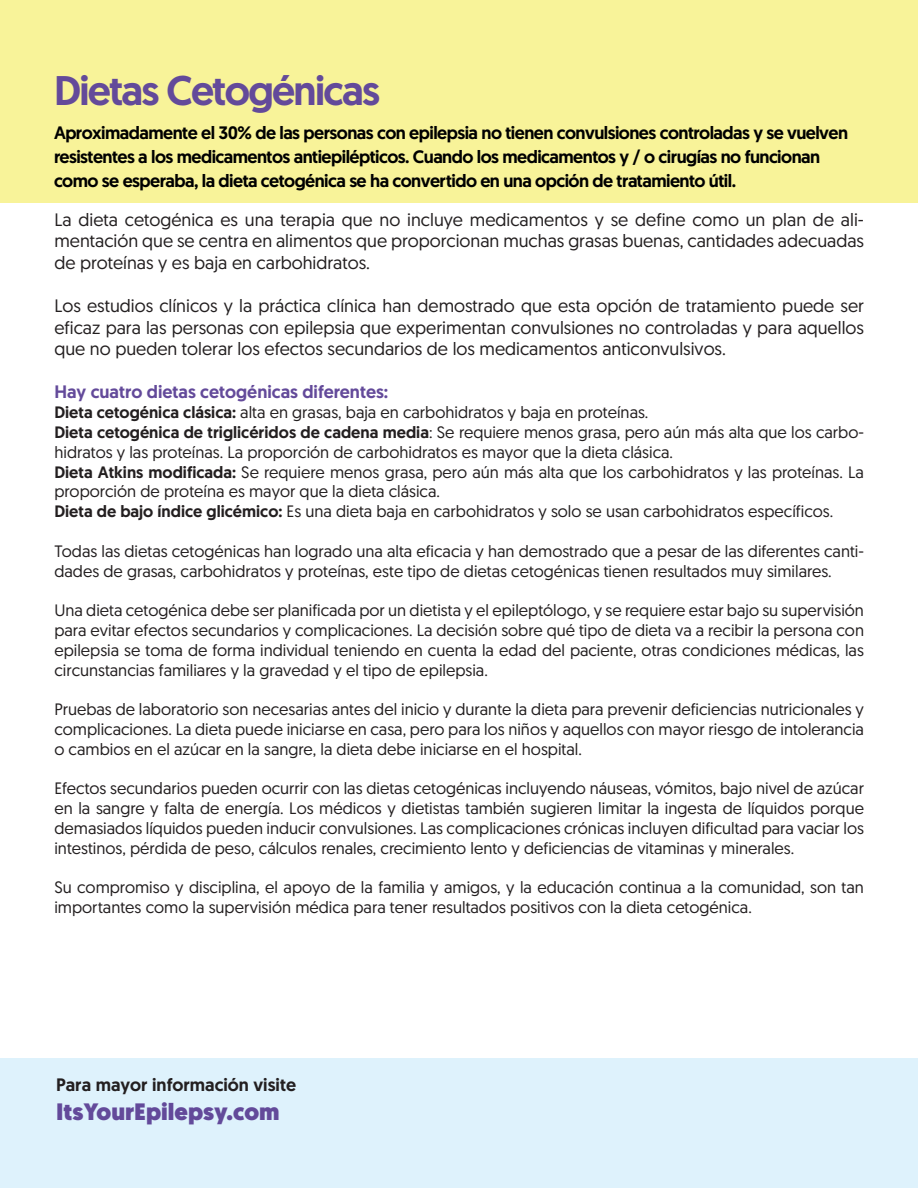
<style>
.page{position:relative;width:918px;height:1188px;background:#fff}
.page>*{position:absolute;margin:0;border:0;box-sizing:border-box;transform-origin:0 0}
.t1{font:500 41.25px "Geomanist";letter-spacing:-.04em;color:#634a9a}
.t2{font:900 23.7px "Geomanist";color:#634a9a}
.t3{font:18px/21.6px "Geomanist";color:#231f20;text-align:justify}
.t4{font:500 18px/24px "Geomanist";letter-spacing:-.03em;color:#000}
.t5{font:500 18px "Geomanist";color:#634a9a}
.t6{font:500 18px "Geomanist";color:#231f20}
.t7{font:16.5px/19.8px "Geomanist";color:#231f20}
.s1{font-weight:500}
</style>
<div class="page">
<div style="left:0;top:0;width:918px;height:202px;background:#f8f399"></div>
<div style="left:0;top:1058px;width:918px;height:130px;background:#def2fc"></div>
<p class="t1" style="left:54px;top:64px;width:328px">Dietas Cetogénicas</p>
<p class="t4" style="left:54px;top:121px;width:796px">Aproximadamente el 30% de las personas con epilepsia no tienen convulsiones controladas y se vuelven resistentes a los medicamentos antiepilépticos. Cuando los medicamentos y / o cirugías no funcionan como se esperaba, la dieta cetogénica se ha convertido en una opción de tratamiento útil.</p>
<p class="t3" style="left:54px;top:208px;width:811px">La dieta cetogénica es una terapia que no incluye medicamentos y se define como un plan de ali&shy;mentación que se centra en alimentos que proporcionan muchas grasas buenas, cantidades adecuadas de proteínas y es baja en carbohidratos.</p>
<p class="t3" style="left:54px;top:294px;width:811px">Los estudios clínicos y la práctica clínica han demostrado que esta opción de tratamiento puede ser eficaz para las personas con epilepsia que experimentan convulsiones no controladas y para aquellos que no pueden tolerar los efectos secundarios de los medicamentos anticonvulsivos.</p>
<p class="t5" style="left:54px;top:380px;width:335px">Hay cuatro dietas cetogénicas diferentes:</p>
<p class="t7" style="left:54px;top:402px;width:596px"><span class="s1">Dieta cetogénica clásica:</span> alta en grasas, baja en carbohidratos y baja en proteínas.</p>
<p class="t7" style="left:54px;top:422px;width:811px"><span class="s1">Dieta cetogénica de triglicéridos de cadena media</span>: Se requiere menos grasa, pero aún más alta que los carbo&shy;hidratos y las proteínas. La proporción de carbohidratos es mayor que la dieta clásica.</p>
<p class="t7" style="left:54px;top:461px;width:811px"><span class="s1">Dieta Atkins modificada:</span> Se requiere menos grasa, pero aún más alta que los carbohidratos y las proteínas. La proporción de proteína es mayor que la dieta clásica.</p>
<p class="t7" style="left:54px;top:501px;width:780px"><span class="s1">Dieta de bajo índice glicémico:</span> Es una dieta baja en carbohidratos y solo se usan carbohidratos específicos.</p>
<p class="t7" style="left:54px;top:541px;width:811px">Todas las dietas cetogénicas han logrado una alta eficacia y han demostrado que a pesar de las diferentes canti&shy;dades de grasas, carbohidratos y proteínas, este tipo de dietas cetogénicas tienen resultados muy similares.</p>
<p class="t7" style="left:54px;top:600px;width:811px;text-align:justify">Una dieta cetogénica debe ser planificada por un dietista y el epileptólogo, y se requiere estar bajo su supervisión para evitar efectos secundarios y complicaciones. La decisión sobre qué tipo de dieta va a recibir la persona con epilepsia se toma de forma individual teniendo en cuenta la edad del paciente, otras condiciones médicas, las circunstancias familiares y la gravedad y el tipo de epilepsia.</p>
<p class="t7" style="left:54px;top:699px;width:811px;text-align:justify">Pruebas de laboratorio son necesarias antes del inicio y durante la dieta para prevenir deficiencias nutricionales y complicaciones. La dieta puede iniciarse en casa, pero para los niños y aquellos con mayor riesgo de intolerancia o cambios en el azúcar en la sangre, la dieta debe iniciarse en el hospital.</p>
<p class="t7" style="left:54px;top:778px;width:811px;text-align:justify">Efectos secundarios pueden ocurrir con las dietas cetogénicas incluyendo náuseas, vómitos, bajo nivel de azúcar en la sangre y falta de energía. Los médicos y dietistas también sugieren limitar la ingesta de líquidos porque demasiados líquidos pueden inducir convulsiones. Las complicaciones crónicas incluyen dificultad para vaciar los intestinos, pérdida de peso, cálculos renales, crecimiento lento y deficiencias de vitaminas y minerales.</p>
<p class="t7" style="left:54px;top:877px;width:811px">Su compromiso y disciplina, el apoyo de la familia y amigos, y la educación continua a la comunidad, son tan importantes como la supervisión médica para tener resultados positivos con la dieta cetogénica.</p>
<p class="t6" style="left:56px;top:1073px;width:242px">Para mayor información visite</p>
<p class="t2" style="left:56px;top:1096px;width:225px">ItsYourEpilepsy.com</p>
</div>
